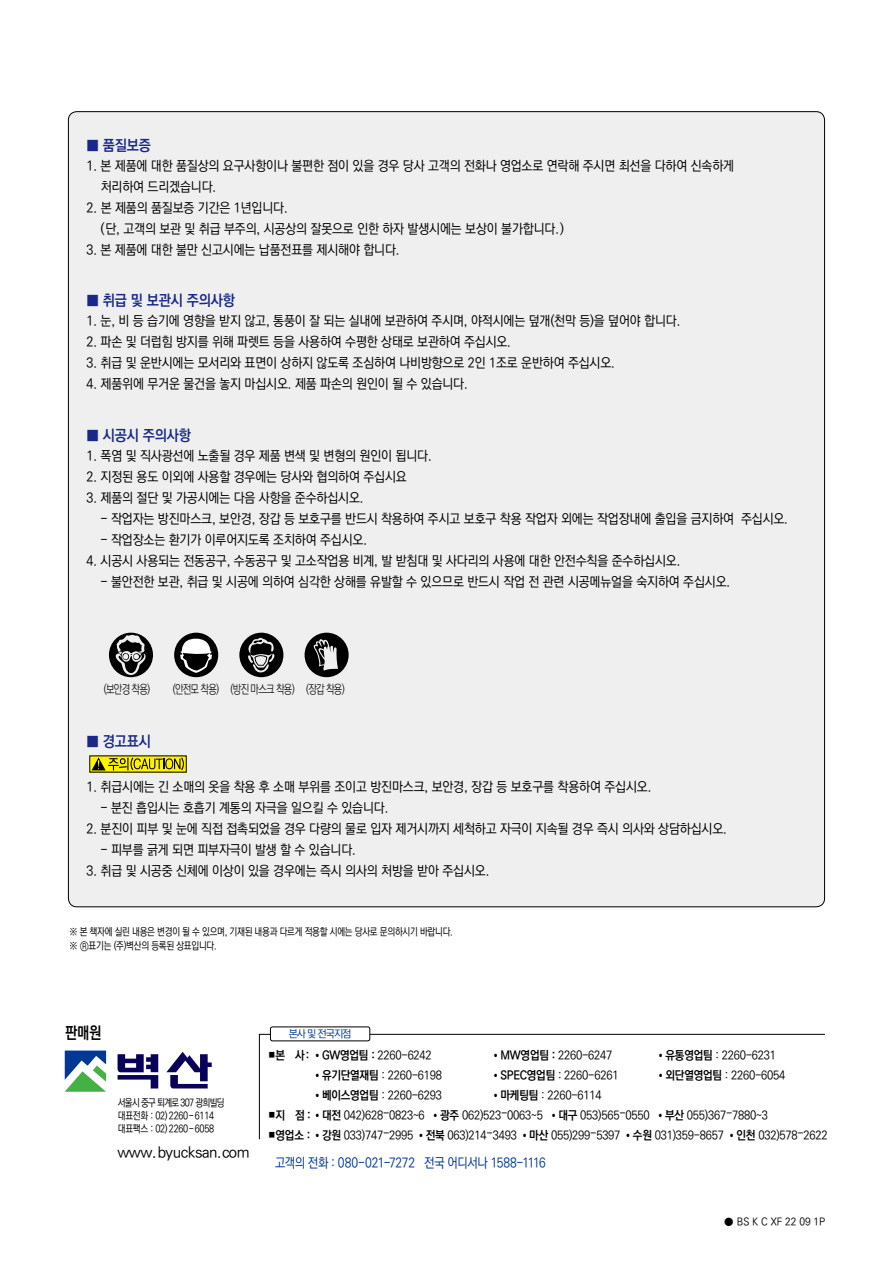
<style>
.page{position:relative;width:893px;height:1263px;background:#fff}
.page>*{position:absolute;margin:0;border:0;box-sizing:border-box;transform-origin:0 0}
.t1{font:700 16.5px "Ko Pub Dotum";color:#000;scale:.85 1}
.t2{font:700 15px "Ko Pub Dotum";letter-spacing:-.01em;color:#19278b;scale:.93 1}
.t3{font:500 15px "Ko Pub Dotum";letter-spacing:-.03em;color:#000}
.t4{font:500 13.5px/21px "Ko Pub Dotum";letter-spacing:-.01em;color:#000;scale:.93 1}
.t5{font:500 13.5px "Ko Pub Dotum";letter-spacing:-.025em;color:#003894;scale:.88 1}
.t6{font:300 12.15px "Ko Pub Dotum";letter-spacing:-.07em;color:#000;scale:.8 1}
.t7{font:500 12px "Ko Pub Dotum";letter-spacing:-.02em;color:#000;scale:.92 1}
.t8{font:700 12px "Ko Pub Dotum";letter-spacing:-.02em;color:#000;scale:.92 1}
.t9{font:500 10.5px/12.6px "Ko Pub Dotum";letter-spacing:-.025em;color:#000;scale:.85 1}
.t10{font:500 10.5px "Ko Pub Dotum";letter-spacing:-.025em;color:#000}
.t11{font:500 10.5px "Ko Pub Dotum";letter-spacing:-.09em;color:#003f98}
.s1{font-size:12.3px}
.s2{font-size:7.5px}
.s3{font-family:"Nanum Barun Gothic OTF Bold";font-weight:400}
.s4{font-weight:500}
.s5{font-weight:700}
.s6{font-weight:700;font-size:7.5px}
</style>
<div class="page">
<div style="left:68px;top:112px;width:757px;height:795px;background:#efefef;border-radius:9px"></div>
<svg style="left:109px;top:633px;width:44px;height:44px"></svg>
<svg style="left:239px;top:633px;width:44px;height:44px"></svg>
<svg style="left:305px;top:633px;width:44px;height:44px"></svg>
<div style="left:174px;top:633px;width:44px;height:44px;background:#000;border-radius:50%"></div>
<svg style="left:180px;top:639px;width:32px;height:34px"></svg>
<svg style="left:92px;top:757px;width:92px;height:13px"></svg>
<svg style="left:118px;top:1054px;width:40px;height:34px"></svg>
<svg style="left:166px;top:1052px;width:46px;height:36px"></svg>
<svg style="left:65px;top:1050px;width:41px;height:42px"></svg>
<svg style="left:259px;top:1034px;width:566px;height:106px"></svg>
<div style="left:270px;top:1027px;width:100px;height:14px;background:#fff;border-radius:2px"></div>
<div style="left:270px;top:1026px;width:100px;height:15px;border:1px solid #000;border-radius:2px"></div>
<p class="t2" style="left:87px;top:138px;width:71px">■ 품질보증</p>
<p class="t4" style="left:101px;top:155px;width:683px;text-indent:-14px">1. 본 제품에 대한 품질상의 요구사항이나 불편한 점이 있을 경우 당사 고객의 전화나 영업소로 연락해 주시면 최선을 다하여 신속하게 처리하여 드리겠습니다.</p>
<p class="t4" style="left:100px;top:197px;width:500px;text-indent:-14px">2. 본 제품의 품질보증 기간은 1년입니다.<br>(단, 고객의 보관 및 취급 부주의, 시공상의 잘못으로 인한 하자 발생시에는 보상이 불가합니다.)</p>
<p class="t4" style="left:87px;top:239px;width:338px">3. 본 제품에 대한 불만 신고시에는 납품전표를 제시해야 합니다.</p>
<p class="t2" style="left:87px;top:293px;width:161px">■ 취급 및 보관시 주의사항</p>
<p class="t4" style="left:87px;top:311px;width:640px">1. 눈, 비 등 습기에 영향을 받지 않고, 통풍이 잘 되는 실내에 보관하여 주시며, 야적시에는 덮개(천막 등)을 덮어야 합니다.</p>
<p class="t4" style="left:87px;top:332px;width:458px">2. 파손 및 더럽힘 방지를 위해 파렛트 등을 사용하여 수평한 상태로 보관하여 주십시오.</p>
<p class="t4" style="left:87px;top:353px;width:570px">3. 취급 및 운반시에는 모서리와 표면이 상하지 않도록 조심하여 나비방향으로 2인 1조로 운반하여 주십시오.</p>
<p class="t4" style="left:87px;top:374px;width:412px">4. 제품위에 무거운 물건을 놓지 마십시오. 제품 파손의 원인이 될 수 있습니다.</p>
<p class="t2" style="left:87px;top:428px;width:114px">■ 시공시 주의사항</p>
<p class="t4" style="left:87px;top:445px;width:373px">1. 폭염 및 직사광선에 노출될 경우 제품 변색 및 변형의 원인이 됩니다.</p>
<p class="t4" style="left:87px;top:466px;width:346px">2. 지정된 용도 이외에 사용할 경우에는 당사와 협의하여 주십시요</p>
<p class="t4" style="left:87px;top:487px;width:299px">3. 제품의 절단 및 가공시에는 다음 사항을 준수하십시오.</p>
<p class="t4" style="left:101px;top:508px;width:741px">- 작업자는 방진마스크, 보안경, 장갑 등 보호구를 반드시 착용하여 주시고 보호구 착용 작업자 외에는 작업장내에 출입을 금지하여 주십시오.</p>
<p class="t4" style="left:101px;top:529px;width:288px">- 작업장소는 환기가 이루어지도록 조치하여 주십시오.</p>
<p class="t4" style="left:87px;top:550px;width:640px">4. 시공시 사용되는 전동공구, 수동공구 및 고소작업용 비계, 발 받침대 및 사다리의 사용에 대한 안전수칙을 준수하십시오.</p>
<p class="t4" style="left:101px;top:571px;width:679px">- 불안전한 보관, 취급 및 시공에 의하여 심각한 상해를 유발할 수 있으므로 반드시 작업 전 관련 시공메뉴얼을 숙지하여 주십시오.</p>
<p class="t6" style="left:104px;top:683px;width:60px">(보안경 착용)</p>
<p class="t6" style="left:173px;top:683px;width:216px">(안전모 착용) (방진 마스크 착용) (장갑 착용)</p>
<p class="t2" style="left:87px;top:733px;width:71px">■ 경고표시</p>
<p class="t4" style="left:87px;top:776px;width:609px">1. 취급시에는 긴 소매의 옷을 착용 후 소매 부위를 조이고 방진마스크, 보안경, 장갑 등 보호구를 착용하여 주십시오.</p>
<p class="t4" style="left:101px;top:797px;width:311px">- 분진 흡입시는 호흡기 계통의 자극을 일으킬 수 있습니다.</p>
<p class="t4" style="left:87px;top:818px;width:690px">2. 분진이 피부 및 눈에 직접 접촉되었을 경우 다량의 물로 입자 제거시까지 세척하고 자극이 지속될 경우 즉시 의사와 상담하십시오.</p>
<p class="t4" style="left:101px;top:839px;width:276px">- 피부를 긁게 되면 피부자극이 발생 할 수 있습니다.</p>
<p class="t4" style="left:87px;top:860px;width:435px">3. 취급 및 시공중 신체에 이상이 있을 경우에는 즉시 의사의 처방을 받아 주십시오.</p>
<p class="t9" style="left:70px;top:925px;width:453px;line-height:13.8px">※ 본 책자에 실린 내용은 변경이 될 수 있으며, 기재된 내용과 다르게 적용할 시에는 당사로 문의하시기 바랍니다. ※ <span class="s1">®</span>표기는 (주)벽산의 등록된 상표입니다.</p>
<p class="t1" style="left:65px;top:1025px;width:44px">판매원</p>
<p class="t9" style="left:118px;top:1097px;width:127px">서울시 중구 퇴계로 307 광희빌딩 대표전화 : 02)2260-6114 대표팩스 : 02)2260-6058</p>
<p class="t3" style="left:117px;top:1145px;width:134px">www.byucksan.com</p>
<p class="t11" style="left:289px;top:1029px;width:64px">본사 및 전국지점</p>
<p class="t8" style="left:269px;top:1049px;width:179px"><span class="s2">■</span>본 사: <span class="s3">•</span>GW영업팀 : <span class="s4">2260-6242</span></p>
<p class="t7" style="left:491px;top:1049px;width:133px"><span class="s3">•</span><span class="s5">MW영업팀 :</span> 2260-6247</p>
<p class="t7" style="left:656px;top:1049px;width:132px"><span class="s3">•</span><span class="s5">유통영업팀</span> : 2260-6231</p>
<p class="t7" style="left:312px;top:1069px;width:142px"><span class="s3">•</span><span class="s5">유기단열재팀</span> : 2260-6198</p>
<p class="t7" style="left:491px;top:1069px;width:140px"><span class="s3">•</span><span class="s5">SPEC영업팀</span> : 2260-6261</p>
<p class="t7" style="left:656px;top:1069px;width:142px"><span class="s3">•</span><span class="s5">외단열영업팀</span> : 2260-6054</p>
<p class="t7" style="left:312px;top:1089px;width:142px"><span class="s3">•</span><span class="s5">베이스영업팀</span> : 2260-6293</p>
<p class="t7" style="left:491px;top:1089px;width:122px"><span class="s3">•</span><span class="s5">마케팅팀</span> : 2260-6114</p>
<p class="t7" style="left:269px;top:1109px;width:544px"><span class="s6">■</span><span class="s5">지 점 :</span> <span class="s3">•</span><span class="s5">대전</span> 042)628-0823~6 <span class="s3">•</span><span class="s5">광주</span> 062)523-0063~5 <span class="s3">•</span><span class="s5">대구</span> 053)565-0550 <span class="s3">•</span><span class="s5">부산</span> 055)367-7880~3</p>
<p class="t7" style="left:269px;top:1129px;width:609px"><span class="s6">■</span><span class="s5">영업소 :</span> <span class="s3">•</span><span class="s5">강원</span> 033)747-2995 <span class="s3">•</span><span class="s5">전북</span> 063)214-3493 <span class="s3">•</span><span class="s5">마산</span> 055)299-5397 <span class="s3">•</span><span class="s5">수원</span> 031)359-8657 <span class="s3">•</span><span class="s5">인천</span> 032)578-2622</p>
<p class="t5" style="left:275px;top:1156px;width:309px">고객의 전화 : 080-021-7272 전국 어디서나 1588-1116</p>
<p class="t10" style="left:724px;top:1217px;width:102px">● BS K C XF 22 09 1P</p>
</div>
